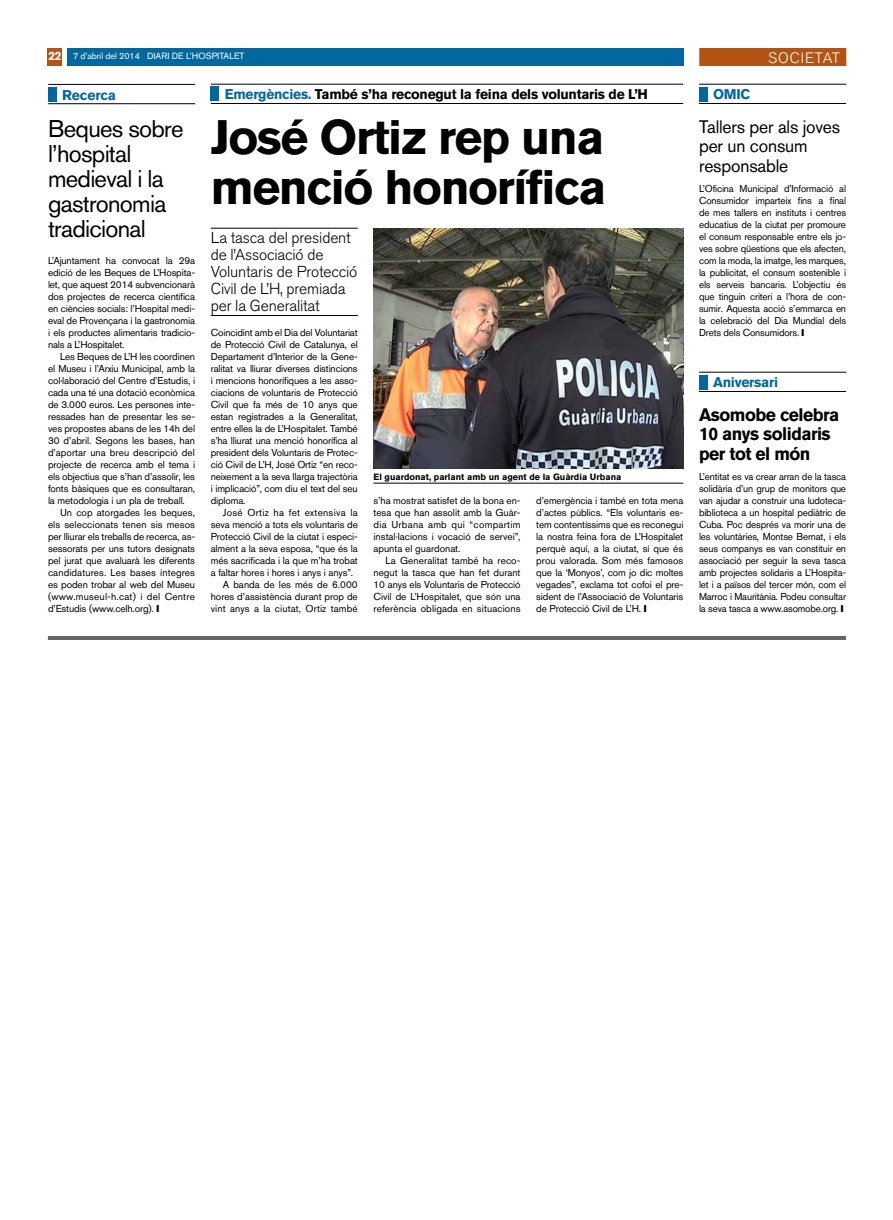
<style>
.page{position:relative;width:893px;height:1220px;background:#fff}
.page>*{position:absolute;margin:0;border:0;box-sizing:border-box;transform-origin:0 0}
.t1{font:700 48px/50px "Akzidenz Grotesk BQ";letter-spacing:-.03em;color:#000}
.t2{font:24px/25px "Akzidenz Grotesk BQ";letter-spacing:-.03em;color:#000}
.t3{font:18px/19.5px "Akzidenz Grotesk BQ";letter-spacing:-.01em;color:#000}
.t4{font:700 18px/19.5px "Akzidenz Grotesk BQ";letter-spacing:-.03em;color:#000}
.t5{font:300 15.8px/17px "Akzidenz Grotesk BQ";letter-spacing:-.01em;color:#000}
.t6{font:300 15px "Akzidenz Grotesk BQ";letter-spacing:.06em;color:#fff}
.t7{font:700 14px "Akzidenz Grotesk BQ";letter-spacing:-.02em;color:#000}
.t8{font:700 14px "Akzidenz Grotesk BQ";letter-spacing:-.02em;color:#00689e}
.t9{font:10px/12px "Akzidenz Grotesk BQ";letter-spacing:-.01em;color:#000;text-align:justify}
.t10{font:10px "Akzidenz Grotesk BQ";letter-spacing:.01em;color:#000}
.t11{font:10px "Akzidenz Grotesk BQ";letter-spacing:.03em;color:#000}
.t12{font:700 9px "Akzidenz Grotesk BQ";color:#000}
.t13{font:9px "Akzidenz Grotesk BQ";color:#fff}
.s1{font-weight:700;font-size:12px}
.s2{font-style:inherit}
.s3{color:#00689e}
</style>
<div class="page">
<div style="left:67px;top:48px;width:616px;height:18px;background:#00689e"></div>
<div style="left:48px;top:48px;width:14px;height:18px;background:#b45314"></div>
<div style="left:699px;top:48px;width:147px;height:18px;background:#b45314"></div>
<hr style="left:211px;top:84px;width:472px;height:1px;background:#000">
<hr style="left:211px;top:103px;width:472px;height:1px;background:#000">
<div style="left:211px;top:86px;width:8px;height:15px;background:#00689e"></div>
<hr style="left:374px;top:483px;width:309px;height:1px;background:#000">
<img style="left:374px;top:228px;width:309px;height:240px">
<hr style="left:48px;top:636px;width:798px;height:4px;background:#666">
<hr style="left:211px;top:228px;width:147px;height:1px;background:#000">
<hr style="left:211px;top:315px;width:147px;height:1px;background:#000">
<hr style="left:699px;top:84px;width:147px;height:1px;background:#000">
<hr style="left:699px;top:103px;width:147px;height:1px;background:#000">
<div style="left:699px;top:87px;width:8px;height:15px;background:#00689e"></div>
<hr style="left:699px;top:372px;width:147px;height:1px;background:#000">
<hr style="left:699px;top:391px;width:147px;height:1px;background:#000">
<div style="left:699px;top:375px;width:8px;height:15px;background:#00689e"></div>
<hr style="left:48px;top:84px;width:147px;height:1px;background:#000">
<hr style="left:48px;top:104px;width:147px;height:1px;background:#000">
<div style="left:48px;top:87px;width:8px;height:15px;background:#00689e"></div>
<p class="t13" style="left:48px;top:51px;width:197px"><span class="s1">22</span> <span class="s2">7 d’abril del 2014</span> DIARI DE L’HOSPITALET</p>
<h3 class="t6" style="left:768px;top:49px;width:73px">societat</h3>
<h3 class="t7" style="left:225px;top:86px;width:425px"><span class="s3">Emergències.</span> També s’ha reconegut la feina dels voluntaris de L’H</h3>
<h1 class="t1" style="left:211px;top:112px;width:397px">José Ortiz rep una menció honorífica</h1>
<h3 class="t8" style="left:713px;top:86px;width:39px">OMIC</h3>
<h3 class="t8" style="left:62px;top:87px;width:55px">Recerca</h3>
<h2 class="t2" style="left:48px;top:116px;width:137px">Beques sobre l’hospital medieval i la gastronomia tradicional</h2>
<p class="t9" style="left:48px;top:254px;width:149px">L’Ajuntament ha convocat la 29a edició de les Beques de L’Hospita&shy;let, que aquest 2014 subvencionarà dos projectes de recerca científica en ciències socials: l’Hospital medi&shy;eval de Provençana i la gastronomia i els productes alimentaris tradicio&shy;nals a L’Hospitalet.</p>
<p class="t9" style="left:48px;top:350px;width:149px;text-indent:12px">Les Beques de L’H les coordinen el Museu i l’Arxiu Municipal, amb la col·laboració del Centre d’Estudis, i cada una té una dotació econòmica de 3.000 euros. Les persones inte&shy;ressades han de presentar les se&shy;ves propostes abans de les 14h del 30 d’abril. Segons les bases, han d’aportar una breu descripció del projecte de recerca amb el tema i els objectius que s’han d’assolir, les fonts bàsiques que es consultaran, la metodologia i un pla de treball.</p>
<p class="t9" style="left:48px;top:506px;width:149px;text-indent:12px">Un cop atorgades les beques, els seleccionats tenen sis mesos per lliurar els treballs de recerca, as&shy;sessorats per uns tutors designats pel jurat que avaluarà les diferents candidatures. Les bases íntegres es poden trobar al web del Museu (www.museul-h.cat) i del Centre d’Estudis (www.celh.org).</p>
<h3 class="t3" style="left:699px;top:117px;width:143px">Tallers per als joves per un consum responsable</h3>
<p class="t9" style="left:699px;top:182px;width:149px">L’Oficina Municipal d’Informació al Consumidor imparteix fins a final de mes tallers en instituts i centres educatius de la ciutat per promoure el consum responsable entre els jo&shy;ves sobre qüestions que els afecten, com la moda, la imatge, les marques, la publicitat, el consum sostenible i els serveis bancaris. L’objectiu és que tinguin criteri a l’hora de con&shy;sumir. Aquesta acció s’emmarca en la celebració del Dia Mundial dels Drets dels Consumidors.</p>
<h3 class="t5" style="left:211px;top:230px;width:148px">La tasca del president de l’Associació de<br>Voluntaris de Protecció<br>Civil de L’H, premiada per la Generalitat</h3>
<p class="t9" style="left:211px;top:326px;width:149px">Coincidint amb el Dia del Voluntariat de Protecció Civil de Catalunya, el Departament d’Interior de la Gene&shy;ralitat va lliurar diverses distincions i mencions honorífiques a les asso&shy;ciacions de voluntaris de Protecció Civil que fa més de 10 anys que estan registrades a la Generalitat, entre elles la de L’Hospitalet. També s’ha lliurat una menció honorífica al president dels Voluntaris de Protec&shy;ció Civil de L’H, José Ortiz “en reco&shy;neixement a la seva llarga trajectòria i implicació”, com diu el text del seu diploma.</p>
<p class="t11" style="left:223px;top:507px;width:136px">José Ortiz ha fet extensiva la</p>
<p class="t9" style="left:211px;top:518px;width:149px">seva menció a tots els voluntaris de</p>
<p class="t9" style="left:211px;top:530px;width:149px">Protecció Civil de la ciutat i especi-</p>
<p class="t9" style="left:211px;top:542px;width:149px">alment a la seva esposa, “que és la</p>
<p class="t9" style="left:211px;top:554px;width:149px">més sacrificada i la que m’ha trobat</p>
<p class="t9" style="left:211px;top:566px;width:144px">a faltar hores i hores i anys i anys”.</p>
<p class="t9" style="left:223px;top:578px;width:136px">A banda de les més de 6.000</p>
<p class="t9" style="left:211px;top:590px;width:149px">hores d’assistència durant prop de</p>
<p class="t10" style="left:211px;top:603px;width:148px">vint anys a la ciutat, Ortiz també</p>
<h3 class="t8" style="left:713px;top:374px;width:67px">Aniversari</h3>
<h3 class="t4" style="left:699px;top:405px;width:142px">Asomobe celebra<br>10 anys solidaris per tot el món</h3>
<p class="t9" style="left:699px;top:470px;width:149px">L’entitat es va crear arran de la tasca solidària d’un grup de monitors que van ajudar a construir una ludoteca&shy;biblioteca a un hospital pediàtric de Cuba. Poc després va morir una de les voluntàries, Montse Bernat, i els seus companys es van constituir en associació per seguir la seva tasca amb projectes solidaris a L’Hospita&shy;let i a països del tercer món, com el Marroc i Mauritània. Podeu consultar la seva tasca a www.asomobe.org.</p>
<p class="t12" style="left:374px;top:472px;width:249px">El guardonat, parlant amb un agent de la Guàrdia Urbana</p>
<p class="t9" style="left:536px;top:494px;width:149px">d’emergència i també en tota mena d’actes públics. “Els voluntaris es&shy;tem contentíssims que es reconegui la nostra feina fora de L’Hospitalet perquè aquí, a la ciutat, sí que és prou valorada. Som més famosos que la ‘Monyos’, com jo dic moltes vegades”, exclama tot cofoi el pre&shy;sident de l’Associació de Voluntaris de Protecció Civil de L’H.</p>
<p class="t9" style="left:374px;top:494px;width:149px">s’ha mostrat satisfet de la bona en&shy;tesa que han assolit amb la Guàr&shy;dia Urbana amb qui “compartim instal·lacions i vocació de servei”, apunta el guardonat.</p>
<p class="t9" style="left:374px;top:554px;width:149px;text-indent:12px">La Generalitat també ha reco&shy;negut la tasca que han fet durant 10 anys els Voluntaris de Protecció Civil de L’Hospitalet, que són una referència obligada en situacions</p>
</div>
